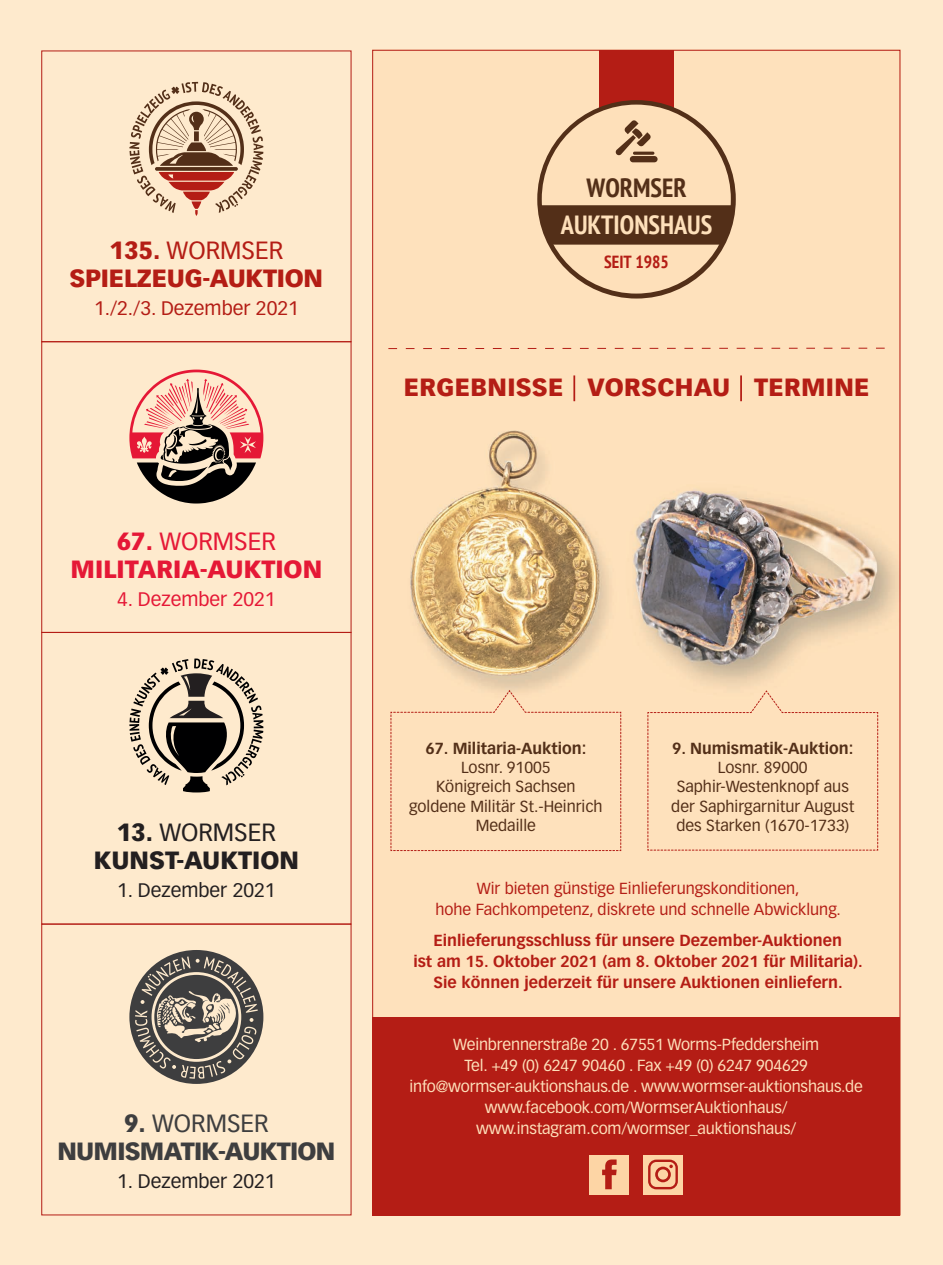
<style>
.page{position:relative;width:943px;height:1265px;background:#feeacd}
.page>*{position:absolute;margin:0;border:0;box-sizing:border-box;transform-origin:0 0}
.t1{font:700 condensed 26.25px "PT Sans";color:#fee0ba}
.t2{font:700 condensed 26.25px "PT Sans";color:#532f18}
.t3{font:900 24.5px/28px "Vectora LT Std";letter-spacing:-.01em;color:#b41d15;text-align:center}
.t4{font:900 24.5px/28px "Vectora LT Std";letter-spacing:-.03em;color:#3e3e3f;text-align:center}
.t5{font:900 24.5px/28px "Vectora LT Std";color:#e51836;text-align:center}
.t6{font:900 24.5px "Vectora LT Std";letter-spacing:.01em;color:#b41d15}
.t7{font:900 24.5px/28px "Vectora LT Std";color:#231f20;text-align:center}
.t8{font:19.25px "Vectora LT Std";color:#231f20}
.t9{font:19.25px "Vectora LT Std";color:#b41d15}
.t10{font:19.25px "Vectora LT Std";color:#e51836}
.t11{font:700 condensed 17.5px "PT Sans";color:#b41d15}
.t12{font:15.75px/21px "Vectora LT Std";letter-spacing:-.01em;color:#fee0ba;text-align:center}
.t13{font:700 15.75px/21px "Vectora LT Std";color:#b41d15;text-align:center}
.t14{font:15.75px/19.2px "Vectora LT Std";color:#532f18;text-align:center}
.t15{font:15.75px/21px "Vectora LT Std";color:#b41d15;text-align:center}
.t16{font:700 15.75px "Vectora LT Std";color:#532f18}
.s1{font-weight:400}
</style>
<div class="page">
<img style="left:374px;top:52px;width:524px;height:965px">
<div style="left:41px;top:632px;width:310px;height:293px;border:1px solid #b41d15"></div>
<div style="left:41px;top:341px;width:310px;height:292px;border:1px solid #b41d15"></div>
<div style="left:41px;top:51px;width:310px;height:291px;border:1px solid #b41d15"></div>
<svg style="left:129px;top:950px;width:134px;height:134px"></svg>
<svg style="left:388px;top:348px;width:496px;height:1px"></svg>
<hr style="left:573px;top:375px;width:2px;height:26px;background:#b41d15">
<hr style="left:740px;top:375px;width:2px;height:26px;background:#b41d15">
<svg style="left:129px;top:370px;width:134px;height:134px"></svg>
<svg style="left:129px;top:659px;width:134px;height:133px"></svg>
<svg style="left:129px;top:82px;width:134px;height:134px"></svg>
<div style="left:372px;top:1017px;width:528px;height:198px;background:#b41d15"></div>
<div style="left:599px;top:50px;width:74px;height:74px;background:#b41d15"></div>
<svg style="left:537px;top:100px;width:198px;height:199px;background:#664229"></svg>
<div style="left:542px;top:105px;width:188px;height:189px;background:#fee0ba;border-radius:50%"></div>
<svg style="left:540px;top:205px;width:193px;height:40px;background:#59351d"></svg>
<svg style="left:615px;top:120px;width:42px;height:42px"></svg>
<div style="left:589px;top:1156px;width:40px;height:39px;background:#fdd5a5"></div>
<svg style="left:602px;top:1159px;width:14px;height:30px"></svg>
<div style="left:643px;top:1156px;width:40px;height:39px;background:#fdd5a5"></div>
<svg style="left:648px;top:1160px;width:30px;height:29px"></svg>
<div style="left:390px;top:690px;width:231px;height:161px;background:#fee1bc"></div>
<div style="left:647px;top:690px;width:231px;height:161px;background:#fee1bc"></div>
<h2 class="t3" style="left:70px;top:236px;width:255px">135. <span class="s1">WORMSER<br></span>SPIELZEUG-AUKTION</h2>
<p class="t9" style="left:94px;top:297px;width:206px">1./2./3. Dezember 2021</p>
<h2 class="t5" style="left:71px;top:527px;width:253px">67. <span class="s1">WORMSER<br></span>MILITARIA-AUKTION</h2>
<p class="t10" style="left:117px;top:588px;width:160px">4. Dezember 2021</p>
<h2 class="t7" style="left:94px;top:818px;width:207px">13. <span class="s1">WORMSER<br></span>KUNST-AUKTION</h2>
<p class="t8" style="left:117px;top:879px;width:160px">1. Dezember 2021</p>
<h2 class="t4" style="left:57px;top:1109px;width:279px">9. <span class="s1">WORMSER<br></span>NUMISMATIK-AUKTION</h2>
<p class="t8" style="left:117px;top:1170px;width:160px">1. Dezember 2021</p>
<h1 class="t2" style="left:586px;top:174px;width:101px">WORMSER</h1>
<h1 class="t1" style="left:561px;top:211px;width:153px">AUKTIONSHAUS</h1>
<p class="t11" style="left:604px;top:253px;width:66px">SEIT 1985</p>
<h2 class="t6" style="left:404px;top:372px;width:467px">ERGEBNISSE VORSCHAU TERMINE</h2>
<p class="t16" style="left:425px;top:739px;width:162px">67. Militaria-Auktion:</p>
<p class="t14" style="left:409px;top:758px;width:195px">Losnr. 91005<br>Königreich Sachsen goldene Militär St.-Heinrich<br>Medaille</p>
<p class="t16" style="left:672px;top:739px;width:183px">9. Numismatik-Auktion:</p>
<p class="t14" style="left:671px;top:758px;width:184px">Losnr. 89000<br>Saphir-Westenknopf aus der Saphirgarnitur August des Starken (1670-1733)</p>
<p class="t15" style="left:435px;top:878px;width:407px">Wir bieten günstige Einlieferungskonditionen,<br>hohe Fachkompetenz, diskrete und schnelle Abwicklung.</p>
<p class="t13" style="left:413px;top:930px;width:451px">Einlieferungsschluss für unsere Dezember-Auktionen<br>ist am 15. Oktober 2021 (am 8. Oktober 2021 für Militaria).<br>Sie können jederzeit für unsere Auktionen einliefern.</p>
<p class="t12" style="left:409px;top:1034px;width:455px">Weinbrennerstraße 20 . 67551 Worms-Pfeddersheim<br>Tel. +49 (0) 6247 90460 . Fax +49 (0) 6247 904629 info@wormser-auktionshaus.de . www.wormser-auktionshaus.de www.facebook.com/WormserAuktionhaus/ www.instagram.com/wormser_auktionshaus/</p>
</div>
